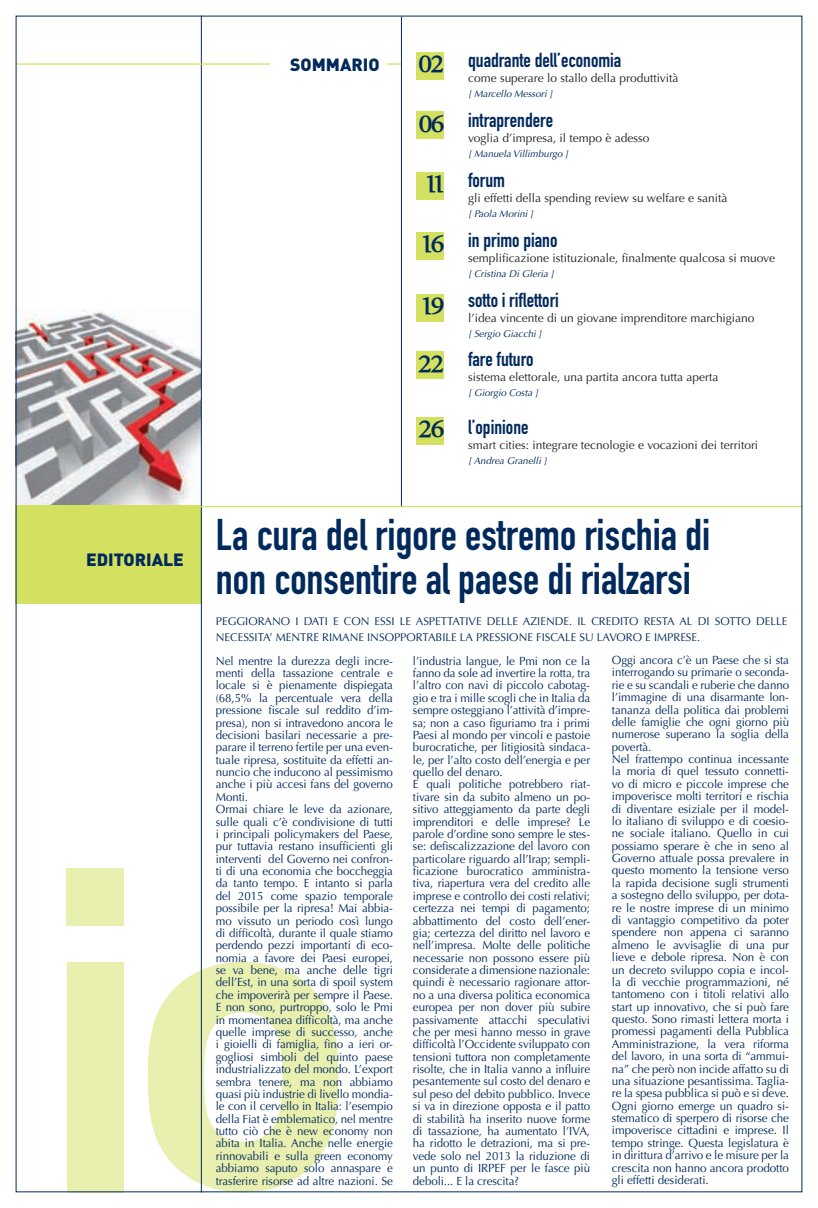
<style>
.page{position:relative;width:818px;height:1208px;background:#fff}
.page>*{position:absolute;margin:0;border:0;box-sizing:border-box;transform-origin:0 0}
.t1{font:43.75px/43.8px "DIN Engschrift Alternate";color:#00295c}
.t2{font:800 27.25px/57.5px "Infra Red";color:#00295c}
.t3{font:20px "DIN Engschrift Alternate";color:#00295c}
.t4{font:900 17.5px "DIN";color:#00295c}
.t5{font:12px "Optima";color:#231f20}
.t6{font:11.88px/12.4px "Optima";letter-spacing:-.005em;color:#00295c}
.t7{font:11.25px/16.2px "Optima";color:#00295c}
.t8{font:italic 9.75px "Optima";color:#00295c}
</style>
<div class="page">
<div style="left:416px;top:417px;width:28px;height:28px;background:#d4e05f"></div>
<div style="left:416px;top:351px;width:28px;height:28px;background:#d4e05f"></div>
<div style="left:416px;top:294px;width:28px;height:28px;background:#d4e05f"></div>
<div style="left:66px;top:868px;width:58px;height:58px;background:#e9efaf"></div>
<div style="left:67px;top:962px;width:56px;height:230px;background:#e9efaf"></div>
<svg style="left:148px;top:962px;width:190px;height:228px;fill:#e9efaf"></svg>
<img style="left:18px;top:310px;width:183px;height:195px">
<div style="left:16px;top:505px;width:186px;height:99px;background:#d4e05f"></div>
<hr style="left:201px;top:16px;width:1px;height:1176px;background:#00295c">
<div style="left:416px;top:52px;width:28px;height:28px;background:#d4e05f"></div>
<div style="left:416px;top:111px;width:28px;height:28px;background:#d4e05f"></div>
<div style="left:416px;top:172px;width:28px;height:28px;background:#d4e05f"></div>
<div style="left:416px;top:232px;width:28px;height:28px;background:#d4e05f"></div>
<hr style="left:17px;top:63px;width:385px;height:2px;background:#d4e05f">
<hr style="left:401px;top:17px;width:1px;height:490px;background:#00295c">
<hr style="left:16px;top:506px;width:786px;height:1px;background:#d4e05f">
<div style="left:270px;top:53px;width:117px;height:18px;background:#fff"></div>
<p class="t4" style="left:86px;top:548px;width:99px">EDITORIALE</p>
<p class="t4" style="left:290px;top:53px;width:91px">SOMMARIO</p>
<p class="t2" style="left:418px;top:34px;width:26px">02</p>
<p class="t2" style="left:419px;top:94px;width:26px">06</p>
<p class="t2" style="left:426px;top:154px;width:18px">11</p>
<p class="t2" style="left:422px;top:214px;width:22px">16</p>
<p class="t2" style="left:418px;top:277px;width:26px">19<br>22</p>
<p class="t2" style="left:418px;top:399px;width:26px">26</p>
<p class="t3" style="left:468px;top:48px;width:155px">quadrante dell’economia</p>
<p class="t5" style="left:468px;top:71px;width:212px">come superare lo stallo della produttività</p>
<p class="t8" style="left:468px;top:88px;width:86px">[ Marcello Messori ]</p>
<p class="t3" style="left:468px;top:108px;width:87px">intraprendere</p>
<p class="t5" style="left:468px;top:131px;width:183px">voglia d’impresa, il tempo è adesso</p>
<p class="t8" style="left:468px;top:148px;width:102px">[ Manuela Villimburgo ]</p>
<p class="t3" style="left:468px;top:168px;width:39px">forum</p>
<p class="t5" style="left:468px;top:191px;width:261px">gli effetti della spending review su welfare e sanità</p>
<p class="t8" style="left:468px;top:208px;width:67px">[ Paola Morini ]</p>
<p class="t3" style="left:468px;top:228px;width:91px">in primo piano</p>
<p class="t5" style="left:468px;top:251px;width:308px">semplificazione istituzionale, finalmente qualcosa si muove</p>
<p class="t8" style="left:468px;top:268px;width:87px">[ Cristina Di Gleria ]</p>
<p class="t3" style="left:468px;top:288px;width:92px">sotto i riflettori</p>
<p class="t5" style="left:468px;top:311px;width:288px">l’idea vincente di un giovane imprenditore marchigiano</p>
<p class="t8" style="left:468px;top:328px;width:75px">[ Sergio Giacchi ]</p>
<p class="t3" style="left:468px;top:347px;width:67px">fare futuro</p>
<p class="t5" style="left:468px;top:370px;width:252px">sistema elettorale, una partita ancora tutta aperta</p>
<p class="t8" style="left:468px;top:387px;width:72px">[ Giorgio Costa ]</p>
<p class="t3" style="left:468px;top:415px;width:62px">l’opinione</p>
<p class="t5" style="left:468px;top:437px;width:292px">smart cities: integrare tecnologie e vocazioni dei territori</p>
<p class="t8" style="left:468px;top:455px;width:80px">[ Andrea Granelli ]</p>
<p class="t1" style="left:216px;top:513px;width:496px">La cura del rigore estremo rischia di non consentire al paese di rialzarsi</p>
<p class="t7" style="left:216px;top:613px;width:573px">PEGGIORANO I DATI E CON ESSI LE ASPETTATIVE DELLE AZIENDE. IL CREDITO RESTA AL DI SOTTO DELLE<br>NECESSITA’ MENTRE RIMANE INSOPPORTABILE LA PRESSIONE FISCALE SU LAVORO E IMPRESE.</p>
<p class="t6" style="left:216px;top:654px;width:179px">Nel mentre la durezza degli incre&shy;menti della tassazione centrale e locale si è pienamente dispiegata (68,5% la percentuale vera della pressione fiscale sul reddito d’im&shy;presa), non si intravedono ancora le decisioni basilari necessarie a pre&shy;parare il terreno fertile per una even&shy;tuale ripresa, sostituite da effetti an&shy;nuncio che inducono al pessimismo anche i più accesi fans del governo Monti.<br>Ormai chiare le leve da azionare, sulle quali c’è condivisione di tutti i principali policymakers del Paese, pur tuttavia restano insufficienti gli interventi del Governo nei confron&shy;ti di una economia che boccheggia da tanto tempo. E intanto si parla del 2015 come spazio temporale possibile per la ripresa! Mai abbia&shy;mo vissuto un periodo così lungo di difficoltà, durante il quale stiamo perdendo pezzi importanti di eco&shy;nomia a favore dei Paesi europei, se va bene, ma anche delle tigri dell’Est, in una sorta di spoil system che impoverirà per sempre il Paese.<br>E non sono, purtroppo, solo le Pmi in momentanea difficoltà, ma anche quelle imprese di successo, anche i gioielli di famiglia, fino a ieri or&shy;gogliosi simboli del quinto paese industrializzato del mondo. L’export sembra tenere, ma non abbiamo quasi più industrie di livello mondia&shy;le con il cervello in Italia: l’esempio della Fiat è emblematico, nel mentre tutto ciò che è new economy non abita in Italia. Anche nelle energie rinnovabili e sulla green economy abbiamo saputo solo annaspare e trasferire risorse ad altre nazioni. Se</p>
<p class="t6" style="left:413px;top:654px;width:179px">l’industria langue, le Pmi non ce la fanno da sole ad invertire la rotta, tra l’altro con navi di piccolo cabotag&shy;gio e tra i mille scogli che in Italia da sempre osteggiano l’attività d’impre&shy;sa; non a caso figuriamo tra i primi Paesi al mondo per vincoli e pastoie burocratiche, per litigiosità sindaca&shy;le, per l’alto costo dell’energia e per quello del denaro.<br>E quali politiche potrebbero riat&shy;tivare sin da subito almeno un po&shy;sitivo atteggiamento da parte degli imprenditori e delle imprese? Le parole d’ordine sono sempre le stes&shy;se: defiscalizzazione del lavoro con particolare riguardo all’Irap; sempli&shy;ficazione burocratico amministra&shy;tiva, riapertura vera del credito alle imprese e controllo dei costi relativi; certezza nei tempi di pagamento; abbattimento del costo dell’ener&shy;gia; certezza del diritto nel lavoro e nell’impresa. Molte delle politiche necessarie non possono essere più considerate a dimensione nazionale: quindi è necessario ragionare attor&shy;no a una diversa politica economica europea per non dover più subire passivamente attacchi speculativi che per mesi hanno messo in grave difficoltà l’Occidente sviluppato con tensioni tuttora non completamente risolte, che in Italia vanno a influire pesantemente sul costo del denaro e sul peso del debito pubblico. Invece si va in direzione opposta e il patto di stabilità ha inserito nuove forme di tassazione, ha aumentato l’iva, ha ridotto le detrazioni, ma si pre&shy;vede solo nel 2013 la riduzione di un punto di IRPEF per le fasce più deboli... E la crescita?</p>
<p class="t6" style="left:612px;top:654px;width:179px">Oggi ancora c’è un Paese che si sta interrogando su primarie o seconda&shy;rie e su scandali e ruberie che danno l’immagine di una disarmante lon&shy;tananza della politica dai problemi delle famiglie che ogni giorno più numerose superano la soglia della povertà.<br>Nel frattempo continua incessante la moria di quel tessuto connetti&shy;vo di micro e piccole imprese che impoverisce molti territori e rischia di diventare esiziale per il model&shy;lo italiano di sviluppo e di coesio&shy;ne sociale italiano. Quello in cui possiamo sperare è che in seno al Governo attuale possa prevalere in questo momento la tensione verso la rapida decisione sugli strumenti a sostegno dello sviluppo, per dota&shy;re le nostre imprese di un minimo di vantaggio competitivo da poter spendere non appena ci saranno almeno le avvisaglie di una pur lieve e debole ripresa. Non è con un decreto sviluppo copia e incol&shy;la di vecchie programmazioni, né tantomeno con i titoli relativi allo start up innovativo, che si può fare questo. Sono rimasti lettera morta i promessi pagamenti della Pubblica Amministrazione, la vera riforma del lavoro, in una sorta di “ammui&shy;na” che però non incide affatto su di una situazione pesantissima. Taglia&shy;re la spesa pubblica si può e si deve.<br>Ogni giorno emerge un quadro si&shy;stematico di sperpero di risorse che impoverisce cittadini e imprese. Il tempo stringe. Questa legislatura è in dirittura d’arrivo e le misure per la crescita non hanno ancora prodotto gli effetti desiderati.</p>
</div>
